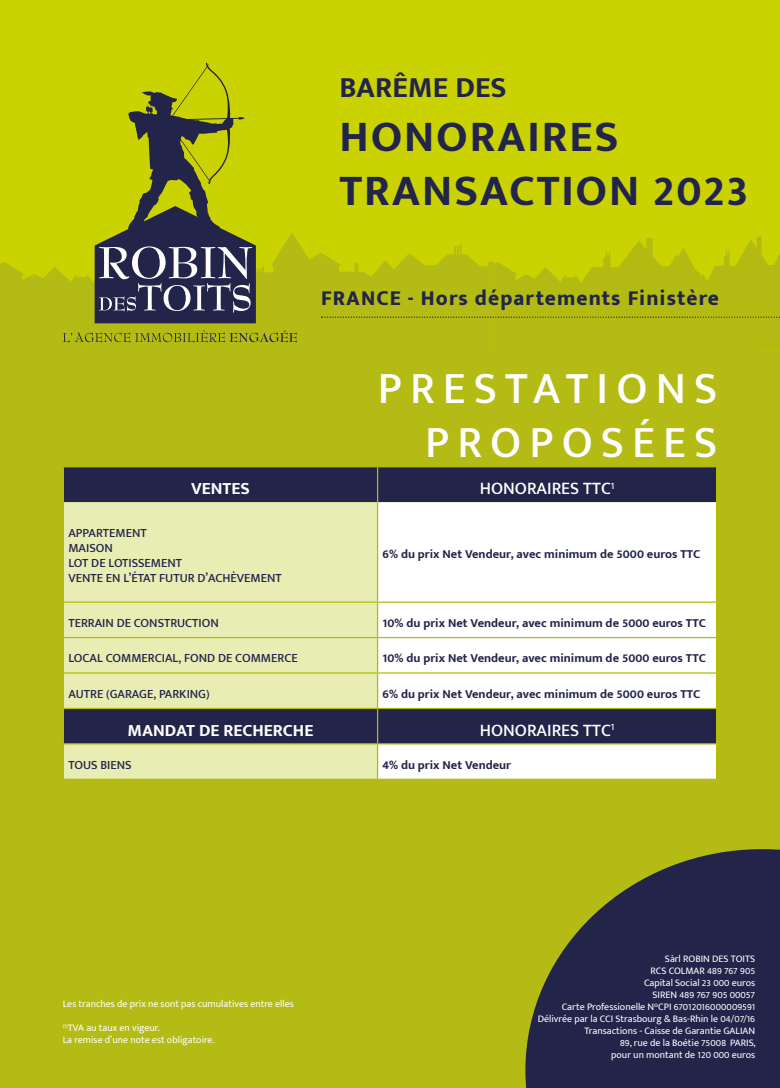
<style>
.page{position:relative;width:780px;height:1088px;background:#fff}
.page>*{position:absolute;margin:0;border:0;box-sizing:border-box;transform-origin:0 0}
.t1{font:700 45px "Mukta Mahee";letter-spacing:.04em;color:#22244a}
.t2{font:500 45px "Mukta Mahee";letter-spacing:.18em;color:#fff}
.t3{font:700 30px "Mukta Mahee";color:#22244a}
.t4{font:800 21.25px "Mukta Mahee";letter-spacing:.05em;color:#22244a}
.t5{font:500 17.5px "Mukta Mahee";color:#fff}
.t6{font:700 17.5px "Mukta Mahee";color:#fff}
.t7{font:700 12.5px "Mukta Mahee";color:#22244a}
.t8{font:500 12.5px "Mukta Mahee";color:#22244a}
.t9{font:10px "Mukta Mahee";color:#fff}
</style>
<div class="page">
<div style="left:0;top:0;width:780px;height:1087px;background:#cbd201"></div>
<svg style="left:0;top:233px;width:321px;height:118px;fill:#b3bb14"></svg>
<div style="left:0;top:351px;width:780px;height:736px;background:#b3bb14"></div>
<svg style="left:525px;top:849px;width:255px;height:239px;fill:#22244a"></svg>
<svg style="left:63px;top:330px;width:234px;height:13px;background:#9ca31c"></svg>
<svg style="left:95px;top:63px;width:161px;height:260px"></svg>
<svg style="left:99px;top:246px;width:153px;height:67px;background:#565875"></svg>
<div style="left:64px;top:467px;width:313px;height:35px;background:#22244a"></div>
<div style="left:378px;top:467px;width:338px;height:35px;background:#22244a"></div>
<svg style="left:64px;top:502px;width:313px;height:277px;background:#ced3a5"></svg>
<svg style="left:378px;top:502px;width:338px;height:277px;background:#e2e3e6"></svg>
<hr style="left:63px;top:601px;width:314px;height:2px;background:#b2bd00">
<hr style="left:377px;top:601px;width:340px;height:2px;background:#b2bd00">
<hr style="left:63px;top:637px;width:314px;height:1px;background:#b2bd00">
<hr style="left:377px;top:637px;width:340px;height:1px;background:#b2bd00">
<hr style="left:63px;top:672px;width:314px;height:2px;background:#b2bd00">
<hr style="left:377px;top:672px;width:340px;height:2px;background:#b2bd00">
<hr style="left:63px;top:708px;width:314px;height:1px;background:#b2bd00">
<hr style="left:377px;top:708px;width:340px;height:1px;background:#b2bd00">
<hr style="left:63px;top:743px;width:314px;height:1px;background:#b2bd00">
<hr style="left:377px;top:743px;width:340px;height:1px;background:#b2bd00">
<hr style="left:63px;top:466px;width:314px;height:1px;background:#b2bd00">
<hr style="left:63px;top:467px;width:1px;height:35px;background:#b2bd00">
<hr style="left:63px;top:502px;width:1px;height:99px;background:#b2bd00">
<hr style="left:63px;top:603px;width:1px;height:34px;background:#b2bd00">
<hr style="left:63px;top:638px;width:1px;height:34px;background:#b2bd00">
<hr style="left:63px;top:674px;width:1px;height:34px;background:#b2bd00">
<hr style="left:63px;top:709px;width:1px;height:34px;background:#b2bd00">
<hr style="left:63px;top:744px;width:1px;height:35px;background:#b2bd00">
<hr style="left:63px;top:779px;width:314px;height:1px;background:#b2bd00">
<hr style="left:377px;top:466px;width:340px;height:1px;background:#b2bd00">
<hr style="left:377px;top:467px;width:1px;height:35px;background:#b2bd00">
<hr style="left:716px;top:467px;width:1px;height:35px;background:#b2bd00">
<hr style="left:377px;top:502px;width:1px;height:99px;background:#b2bd00">
<hr style="left:716px;top:502px;width:1px;height:99px;background:#b2bd00">
<hr style="left:377px;top:603px;width:1px;height:34px;background:#b2bd00">
<hr style="left:716px;top:603px;width:1px;height:34px;background:#b2bd00">
<hr style="left:377px;top:638px;width:1px;height:34px;background:#b2bd00">
<hr style="left:716px;top:638px;width:1px;height:34px;background:#b2bd00">
<hr style="left:377px;top:674px;width:1px;height:34px;background:#b2bd00">
<hr style="left:716px;top:674px;width:1px;height:34px;background:#b2bd00">
<hr style="left:377px;top:709px;width:1px;height:34px;background:#b2bd00">
<hr style="left:716px;top:709px;width:1px;height:34px;background:#b2bd00">
<hr style="left:377px;top:744px;width:1px;height:35px;background:#b2bd00">
<hr style="left:716px;top:744px;width:1px;height:35px;background:#b2bd00">
<hr style="left:377px;top:779px;width:340px;height:1px;background:#b2bd00">
<svg style="left:321px;top:236px;width:459px;height:115px"></svg>
<p class="t3" style="left:339px;top:69px;width:168px">BARÊME DES</p>
<p class="t1" style="left:339px;top:109px;width:280px">HONORAIRES</p>
<p class="t1" style="left:339px;top:163px;width:410px">TRANSACTION 2023</p>
<p class="t4" style="left:321px;top:285px;width:399px">FRANCE - Hors départements Finistère</p>
<p class="t2" style="left:378px;top:361px;width:341px">PRESTATIONS</p>
<p class="t2" style="left:425px;top:415px;width:293px">PROPOSÉES</p>
<p class="t6" style="left:191px;top:478px;width:60px">VENTES</p>
<p class="t5" style="left:479px;top:478px;width:136px">HONORAIRES TTC<sup>1</sup></p>
<p class="t8" style="left:68px;top:525px;width:80px">APPARTEMENT</p>
<p class="t8" style="left:68px;top:540px;width:46px">MAISON</p>
<p class="t8" style="left:68px;top:555px;width:115px">LOT DE LOTISSEMENT</p>
<p class="t8" style="left:68px;top:570px;width:215px">VENTE EN L’ÉTAT FUTUR D’ACHÈVEMENT</p>
<p class="t7" style="left:382px;top:546px;width:319px">6% du prix Net Vendeur, avec minimum de 5000 euros TTC</p>
<p class="t8" style="left:68px;top:615px;width:152px">TERRAIN DE CONSTRUCTION</p>
<p class="t7" style="left:382px;top:615px;width:325px">10% du prix Net Vendeur, avec minimum de 5000 euros TTC</p>
<p class="t8" style="left:68px;top:651px;width:231px">LOCAL COMMERCIAL, FOND DE COMMERCE</p>
<p class="t7" style="left:382px;top:651px;width:325px">10% du prix Net Vendeur, avec minimum de 5000 euros TTC</p>
<p class="t8" style="left:68px;top:686px;width:143px">AUTRE (GARAGE, PARKING)</p>
<p class="t7" style="left:382px;top:686px;width:319px">6% du prix Net Vendeur, avec minimum de 5000 euros TTC</p>
<p class="t6" style="left:127px;top:720px;width:187px">MANDAT DE RECHERCHE</p>
<p class="t5" style="left:479px;top:720px;width:136px">HONORAIRES TTC<sup>1</sup></p>
<p class="t8" style="left:68px;top:757px;width:65px">TOUS BIENS</p>
<p class="t7" style="left:382px;top:757px;width:130px">4% du prix Net Vendeur</p>
<p class="t9" style="left:63px;top:998px;width:233px">Les tranches de prix ne sont pas cumulatives entre elles</p>
<p class="t9" style="left:63px;top:1022px;width:99px"><sup>(1)</sup>TVA au taux en vigeur.</p>
<p class="t9" style="left:63px;top:1034px;width:153px">La remise d’une note est obligatoire.</p>
<p class="t9" style="left:665px;top:953px;width:92px">Sàrl ROBIN DES TOITS</p>
<p class="t9" style="left:650px;top:965px;width:106px">RCS COLMAR 489 767 905</p>
<p class="t9" style="left:644px;top:977px;width:113px">Capital Social 23 000 euros</p>
<p class="t9" style="left:652px;top:989px;width:104px">SIREN 489 767 905 00057</p>
<p class="t9" style="left:561px;top:1001px;width:195px">Carte Professionelle N°CPI 67012016000009591</p>
<p class="t9" style="left:537px;top:1013px;width:219px">Délivrée par la CCI Strasbourg &amp; Bas-Rhin le 04/07/16</p>
<p class="t9" style="left:584px;top:1025px;width:172px">Transactions - Caisse de Garantie GALIAN</p>
<p class="t9" style="left:620px;top:1037px;width:137px">89, rue de la Boétie 75008 PARIS,</p>
<p class="t9" style="left:611px;top:1049px;width:145px">pour un montant de 120 000 euros</p>
</div>
